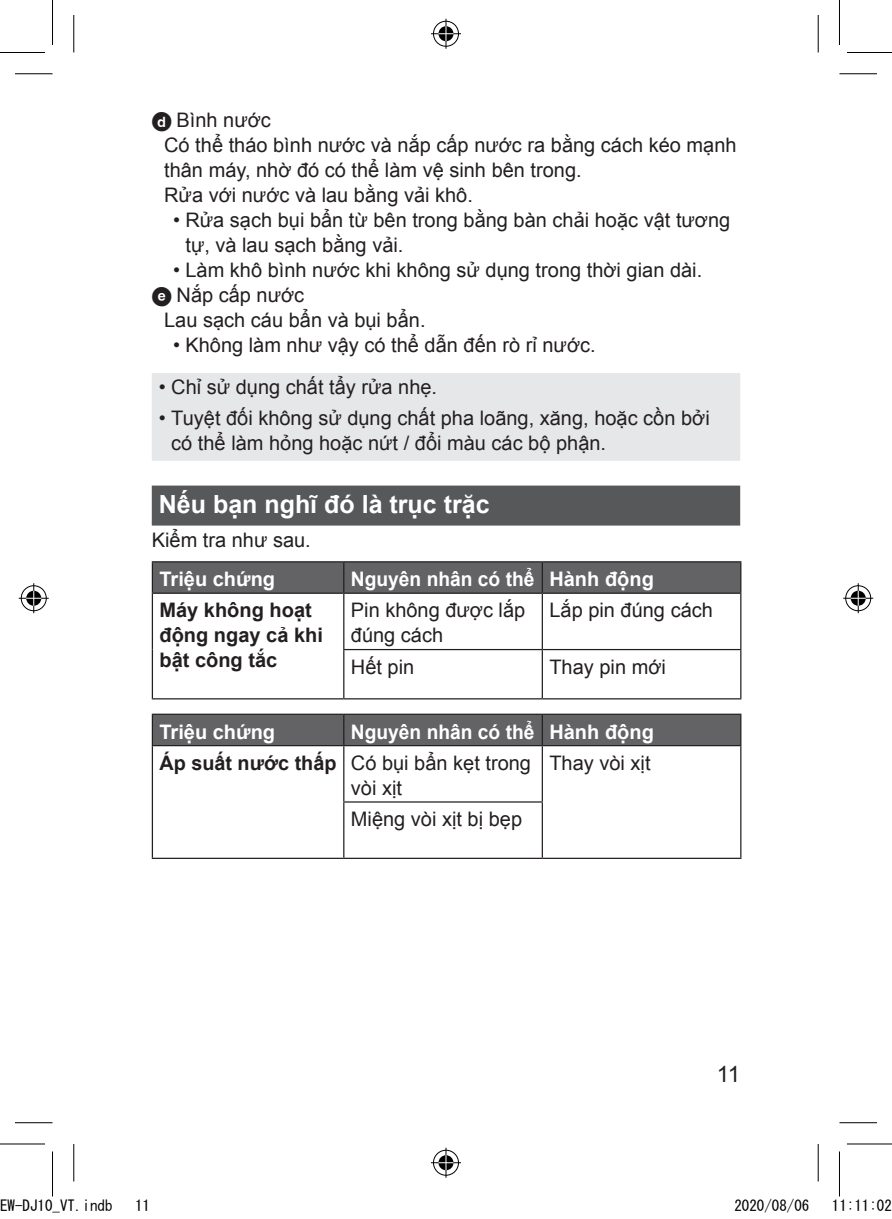
<style>
.page{position:relative;width:892px;height:1219px;background:#fff}
.page>*{position:absolute;margin:0;border:0;box-sizing:border-box;transform-origin:0 0}
.t1{font:700 25px "Arial";color:#fff}
.t2{font:22.5px "Arial";color:#231f20}
.t3{font:20px/25px "Arial";color:#231f20}
.t4{font:700 20px/31.2px "Arial";color:#fff;scale:.96 1}
.t5{font:700 20px/25px "Arial";color:#231f20}
.t6{font:700 20px "Arial";color:#fff}
.t7{font:15px "MS Gothic";color:#000}
.s1{font-family:"F Alphabet";font-weight:900}
.s2{color:#231f20}
.s3{font-weight:400;color:#231f20}
</style>
<div class="page">
<div style="left:152px;top:486px;width:588px;height:40px;background:#57585a"></div>
<div style="left:152px;top:373px;width:588px;height:88px;background:#e6e7e9"></div>
<div style="left:153px;top:562px;width:587px;height:31px;background:#636366"></div>
<hr style="left:152px;top:594px;width:1px;height:55px;background:#231f20">
<hr style="left:152px;top:649px;width:1px;height:49px;background:#231f20">
<hr style="left:152px;top:698px;width:192px;height:1px;background:#231f20">
<hr style="left:343px;top:594px;width:1px;height:55px;background:#231f20">
<hr style="left:343px;top:649px;width:199px;height:1px;background:#231f20">
<hr style="left:343px;top:650px;width:1px;height:48px;background:#231f20">
<hr style="left:344px;top:698px;width:198px;height:1px;background:#231f20">
<hr style="left:541px;top:594px;width:2px;height:55px;background:#231f20">
<hr style="left:740px;top:594px;width:1px;height:55px;background:#231f20">
<hr style="left:542px;top:649px;width:199px;height:1px;background:#231f20">
<hr style="left:541px;top:650px;width:2px;height:48px;background:#231f20">
<hr style="left:740px;top:650px;width:1px;height:48px;background:#231f20">
<hr style="left:542px;top:698px;width:199px;height:1px;background:#231f20">
<hr style="left:152px;top:561px;width:192px;height:1px;background:#231f20">
<hr style="left:152px;top:562px;width:1px;height:31px;background:#231f20">
<hr style="left:344px;top:561px;width:198px;height:1px;background:#231f20">
<hr style="left:343px;top:562px;width:1px;height:31px;background:#231f20">
<hr style="left:542px;top:561px;width:199px;height:1px;background:#231f20">
<hr style="left:541px;top:562px;width:2px;height:31px;background:#231f20">
<hr style="left:740px;top:562px;width:1px;height:31px;background:#231f20">
<hr style="left:152px;top:593px;width:192px;height:1px;background:#231f20">
<hr style="left:344px;top:593px;width:198px;height:1px;background:#231f20">
<hr style="left:542px;top:593px;width:199px;height:1px;background:#231f20">
<div style="left:153px;top:715px;width:587px;height:30px;background:#636366"></div>
<hr style="left:152px;top:746px;width:1px;height:56px;background:#231f20">
<hr style="left:152px;top:802px;width:1px;height:56px;background:#231f20">
<hr style="left:152px;top:858px;width:192px;height:1px;background:#231f20">
<hr style="left:343px;top:746px;width:1px;height:55px;background:#231f20">
<hr style="left:343px;top:801px;width:200px;height:2px;background:#231f20">
<hr style="left:343px;top:803px;width:1px;height:55px;background:#231f20">
<hr style="left:344px;top:858px;width:198px;height:1px;background:#231f20">
<hr style="left:541px;top:746px;width:2px;height:55px;background:#231f20">
<hr style="left:740px;top:746px;width:1px;height:56px;background:#231f20">
<hr style="left:541px;top:803px;width:2px;height:55px;background:#231f20">
<hr style="left:740px;top:802px;width:1px;height:56px;background:#231f20">
<hr style="left:542px;top:858px;width:199px;height:1px;background:#231f20">
<hr style="left:152px;top:714px;width:192px;height:1px;background:#231f20">
<hr style="left:152px;top:715px;width:1px;height:30px;background:#231f20">
<hr style="left:344px;top:714px;width:198px;height:1px;background:#231f20">
<hr style="left:343px;top:715px;width:1px;height:30px;background:#231f20">
<hr style="left:542px;top:714px;width:199px;height:1px;background:#231f20">
<hr style="left:541px;top:715px;width:2px;height:30px;background:#231f20">
<hr style="left:740px;top:715px;width:1px;height:30px;background:#231f20">
<hr style="left:152px;top:745px;width:192px;height:1px;background:#231f20">
<hr style="left:344px;top:745px;width:198px;height:1px;background:#231f20">
<hr style="left:542px;top:745px;width:199px;height:1px;background:#231f20">
<hr style="left:15px;top:73px;width:37px;height:1px;background:#000">
<hr style="left:839px;top:73px;width:38px;height:1px;background:#000">
<hr style="left:15px;top:1122px;width:37px;height:1px;background:#000">
<hr style="left:839px;top:1122px;width:38px;height:1px;background:#000">
<hr style="left:73px;top:15px;width:1px;height:37px;background:#000">
<hr style="left:73px;top:1144px;width:1px;height:37px;background:#000">
<hr style="left:817px;top:15px;width:1px;height:37px;background:#000">
<hr style="left:817px;top:1144px;width:1px;height:37px;background:#000">
<hr style="left:0;top:52px;width:45px;height:1px;background:#000">
<hr style="left:847px;top:52px;width:45px;height:1px;background:#000">
<hr style="left:0;top:1143px;width:45px;height:1px;background:#000">
<hr style="left:847px;top:1143px;width:45px;height:1px;background:#000">
<hr style="left:52px;top:0;width:1px;height:45px;background:#000">
<hr style="left:52px;top:1151px;width:1px;height:45px;background:#000">
<hr style="left:839px;top:0;width:1px;height:45px;background:#000">
<hr style="left:839px;top:1151px;width:1px;height:45px;background:#000">
<div style="left:432px;top:20px;width:28px;height:28px;border:3px solid #fff;border-radius:50%"></div>
<hr style="left:431px;top:32px;width:30px;height:3px;background:#fff">
<hr style="left:444px;top:19px;width:3px;height:30px;background:#fff">
<div style="left:437px;top:25px;width:18px;height:18px;border:3px solid #fff;border-radius:50%"></div>
<div style="left:433px;top:21px;width:26px;height:26px;border:1px solid #000;border-radius:50%"></div>
<hr style="left:431px;top:33px;width:30px;height:1px;background:#000">
<hr style="left:445px;top:19px;width:1px;height:30px;background:#000">
<svg style="left:438px;top:26px;width:15px;height:15px"></svg>
<div style="left:432px;top:1149px;width:28px;height:28px;border:3px solid #fff;border-radius:50%"></div>
<hr style="left:431px;top:1161px;width:30px;height:3px;background:#fff">
<hr style="left:444px;top:1148px;width:3px;height:30px;background:#fff">
<div style="left:437px;top:1154px;width:18px;height:18px;border:3px solid #fff;border-radius:50%"></div>
<div style="left:433px;top:1150px;width:26px;height:25px;border:1px solid #000;border-radius:50%"></div>
<hr style="left:431px;top:1162px;width:30px;height:1px;background:#000">
<hr style="left:445px;top:1148px;width:1px;height:30px;background:#000">
<svg style="left:438px;top:1155px;width:15px;height:15px"></svg>
<div style="left:20px;top:584px;width:28px;height:28px;border:3px solid #fff;border-radius:50%"></div>
<hr style="left:19px;top:597px;width:30px;height:3px;background:#fff">
<hr style="left:32px;top:583px;width:3px;height:30px;background:#fff">
<div style="left:25px;top:589px;width:18px;height:18px;border:3px solid #fff;border-radius:50%"></div>
<div style="left:21px;top:585px;width:26px;height:26px;border:1px solid #000;border-radius:50%"></div>
<hr style="left:19px;top:598px;width:30px;height:1px;background:#000">
<hr style="left:33px;top:583px;width:1px;height:30px;background:#000">
<svg style="left:26px;top:591px;width:15px;height:15px"></svg>
<div style="left:844px;top:584px;width:28px;height:28px;border:3px solid #fff;border-radius:50%"></div>
<hr style="left:843px;top:597px;width:30px;height:3px;background:#fff">
<hr style="left:856px;top:583px;width:3px;height:30px;background:#fff">
<div style="left:849px;top:589px;width:18px;height:18px;border:3px solid #fff;border-radius:50%"></div>
<div style="left:845px;top:585px;width:26px;height:26px;border:1px solid #000;border-radius:50%"></div>
<hr style="left:843px;top:598px;width:30px;height:1px;background:#000">
<hr style="left:857px;top:583px;width:1px;height:30px;background:#000">
<svg style="left:850px;top:591px;width:15px;height:15px"></svg>
<p class="t3" style="left:164px;top:107px;width:574px;text-indent:-12px"><span class="s1">d</span> Bình nước<br>Có thể tháo bình nước và nắp cấp nước ra bằng cách kéo mạnh thân máy, nhờ đó có thể làm vệ sinh bên trong.<br>Rửa với nước và lau bằng vải khô.</p>
<p class="t3" style="left:185px;top:207px;width:546px;text-indent:-12px">• Rửa sạch bụi bẩn từ bên trong bằng bàn chải hoặc vật tương tự, và lau sạch bằng vải.</p>
<p class="t3" style="left:173px;top:257px;width:530px">• Làm khô bình nước khi không sử dụng trong thời gian dài.</p>
<p class="t3" style="left:152px;top:282px;width:154px"><span class="s1">e</span> Nắp cấp nước</p>
<p class="t3" style="left:164px;top:307px;width:263px">Lau sạch cáu bẩn và bụi bẩn.</p>
<p class="t3" style="left:173px;top:332px;width:424px">• Không làm như vậy có thể dẫn đến rò rỉ nước.</p>
<p class="t3" style="left:159px;top:374px;width:280px">• Chỉ sử dụng chất tẩy rửa nhẹ.</p>
<p class="t3" style="left:171px;top:405px;width:540px;text-indent:-12px">• Tuyệt đối không sử dụng chất pha loãng, xăng, hoặc cồn bởi có thể làm hỏng hoặc nứt / đổi màu các bộ phận.</p>
<p class="t1" style="left:159px;top:486px;width:332px">Nếu bạn nghĩ đó là trục trặc</p>
<p class="t3" style="left:152px;top:527px;width:160px">Kiểm tra như sau.</p>
<p class="t6" style="left:159px;top:565px;width:117px">Triệu chứng</p>
<p class="t4" style="left:351px;top:564px;width:317px">Nguyên nhân có thể Hành động</p>
<p class="t5" style="left:159px;top:598px;width:165px">Máy không hoạt động ngay cả khi bật công tắc</p>
<p class="t3" style="left:351px;top:598px;width:176px">Pin không được lắp đúng cách</p>
<p class="t3" style="left:549px;top:598px;width:165px">Lắp pin đúng cách</p>
<p class="t3" style="left:351px;top:654px;width:65px">Hết pin</p>
<p class="t3" style="left:549px;top:654px;width:118px">Thay pin mới</p>
<p class="t4" style="left:159px;top:716px;width:516px;text-indent:191px">Nguyên nhân có thể Hành động<br><span class="s2">Áp suất nước thấp</span> <span class="s3">Có bụi bẩn kẹt trong</span></p>
<p class="t3" style="left:351px;top:775px;width:53px">vòi xịt</p>
<p class="t6" style="left:159px;top:717px;width:117px">Triệu chứng</p>
<p class="t3" style="left:549px;top:750px;width:103px">Thay vòi xịt</p>
<p class="t3" style="left:351px;top:806px;width:173px">Miệng vòi xịt bị bẹp</p>
<p class="t2" style="left:717px;top:1058px;width:25px">11</p>
<p class="t7" style="left:0;top:1198px;width:114px">EW-DJ10_VT.indb</p>
<p class="t7" style="left:135px;top:1198px;width:16px">11</p>
<p class="t7" style="left:734px;top:1198px;width:76px">2020/08/06</p>
<p class="t7" style="left:832px;top:1198px;width:61px">11:11:02</p>
</div>
